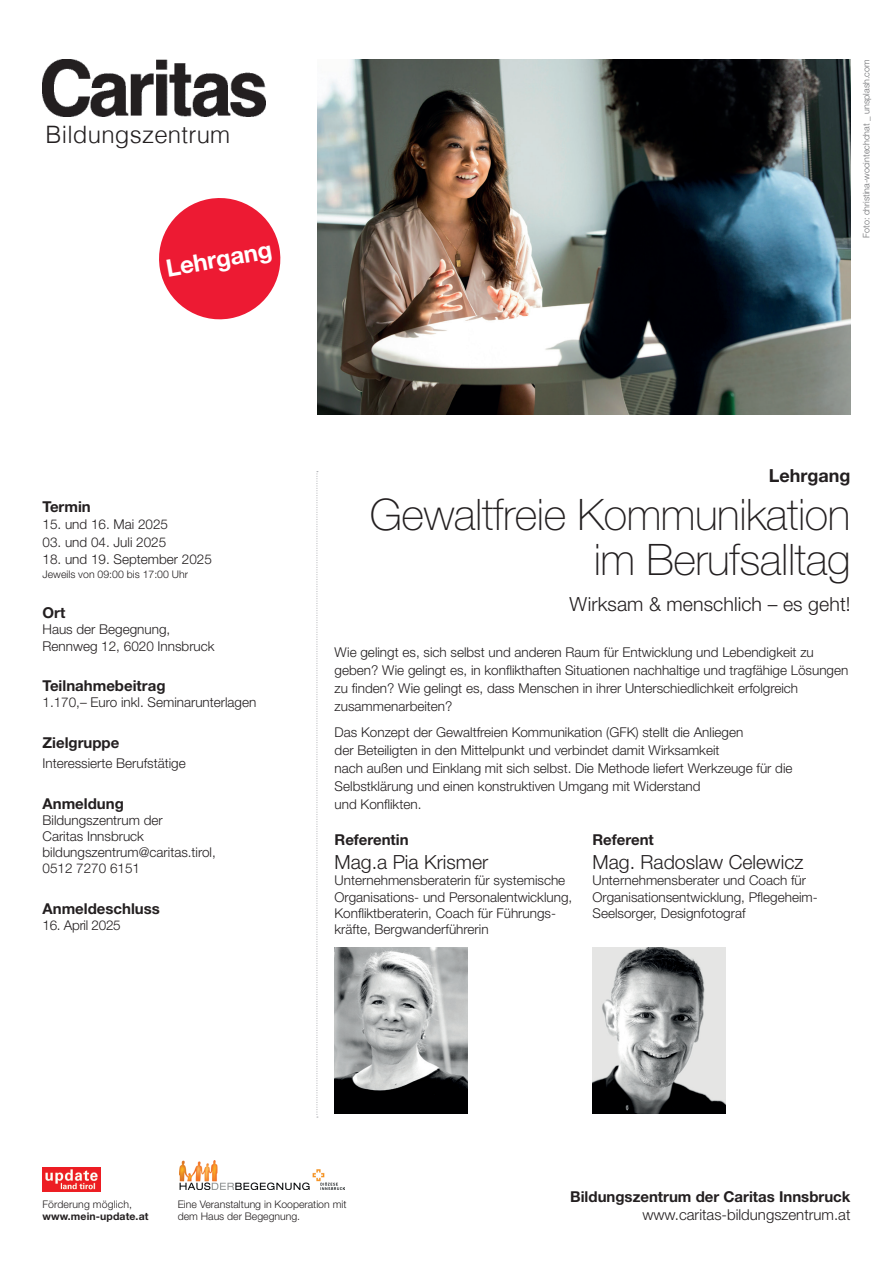
<style>
.page{position:relative;width:893px;height:1263px;background:#fff}
.page>*{position:absolute;margin:0;border:0;box-sizing:border-box;transform-origin:0 0}
.t1{font:100 43.5px/45px "Helvetica Neue LT Std";letter-spacing:-.01em;color:#231f20;text-align:right}
.t2{font:300 24px "Helveticafor Caritas";letter-spacing:.01em;color:#231f20}
.t3{font:700 24px "Helvetica Neue LT Std";color:#fff}
.t4{font:300 19.5px "Helvetica Neue LT Std";color:#231f20}
.t5{font:700 18px "Helvetica Neue LT Std";color:#231f20}
.t6{font:700 15px "Helvetica Neue LT Std";color:#231f20}
.t7{font:300 15px "Helvetica Neue LT Std";color:#231f20}
.t8{font:300 13.5px/16.2px "Helvetica Neue LT Std";color:#231f20}
.t9{font:300 13.5px "Helvetica Neue LT Std";letter-spacing:-.02em;color:#231f20}
.t10{font:300 10.5px/12px "Helvetica Neue LT Std";color:#231f20}
.t11{font:700 10.5px "Helvetica Neue LT Std";letter-spacing:.01em;color:#231f20}
.t12{font:300 9px "Helvetica Neue LT Std";color:#6c6d70}
</style>
<div class="page">
<img style="left:317px;top:60px;width:533px;height:354px">
<svg style="left:159px;top:198px;width:122px;height:122px"></svg>
<img style="left:43px;top:60px;width:222px;height:57px">
<svg style="left:316px;top:471px;width:2px;height:647px"></svg>
<img style="left:180px;top:1160px;width:164px;height:30px">
<img style="left:43px;top:1167px;width:58px;height:24px">
<img style="left:334px;top:947px;width:133px;height:166px">
<img style="left:592px;top:947px;width:133px;height:166px">
<h2 class="t2" style="left:46px;top:120px;width:186px">Bildungszentrum</h2>
<h2 class="t3" style="left:164px;top:253px;width:109px;rotate:-10deg">Lehrgang</h2>
<p class="t12" style="left:861px;top:238px;width:180px;rotate:-90deg">Foto: christina-wocintechchat _ unsplash.com</p>
<p class="t6" style="left:43px;top:497px;width:50px">Termin</p>
<p class="t8" style="left:43px;top:516px;width:127px">15. und 16. Mai 2025</p>
<p class="t8" style="left:43px;top:533px;width:125px">03. und 04. Juli 2025</p>
<p class="t8" style="left:43px;top:551px;width:171px">18. und 19. September 2025</p>
<p class="t10" style="left:43px;top:568px;width:147px">Jeweils von 09:00 bis 17:00 Uhr</p>
<p class="t6" style="left:43px;top:603px;width:24px">Ort</p>
<p class="t8" style="left:43px;top:621px;width:174px">Haus der Begegnung,<br>Rennweg 12, 6020 Innsbruck</p>
<p class="t6" style="left:43px;top:676px;width:124px">Teilnahmebeitrag</p>
<p class="t8" style="left:43px;top:694px;width:215px">1.170,– Euro inkl. Seminarunterlagen</p>
<p class="t6" style="left:43px;top:733px;width:78px">Zielgruppe</p>
<p class="t8" style="left:43px;top:755px;width:145px">Interessierte Berufstätige</p>
<p class="t6" style="left:43px;top:794px;width:83px">Anmeldung</p>
<p class="t8" style="left:43px;top:812px;width:175px">Bildungszentrum der<br>Caritas Innsbruck bildungszentrum@caritas.tirol,<br>0512 7270 6151</p>
<p class="t6" style="left:43px;top:899px;width:119px">Anmeldeschluss</p>
<p class="t9" style="left:43px;top:917px;width:80px">16. April 2025</p>
<h3 class="t5" style="left:769px;top:465px;width:83px">Lehrgang</h3>
<h1 class="t1" style="left:370px;top:492px;width:482px">Gewaltfreie Kommunikation im Berufsalltag</h1>
<h3 class="t4" style="left:569px;top:592px;width:283px">Wirksam &amp; menschlich – es geht!</h3>
<p class="t8" style="left:335px;top:642px;width:515px;line-height:18px">Wie gelingt es, sich selbst und anderen Raum für Entwicklung und Lebendigkeit zu geben? Wie gelingt es, in konflikthaften Situationen nachhaltige und tragfähige Lösungen zu finden? Wie gelingt es, dass Menschen in ihrer Unterschiedlichkeit erfolgreich zusammenarbeiten?</p>
<p class="t8" style="left:335px;top:723px;width:459px;line-height:18px">Das Konzept der Gewaltfreien Kommunikation (GFK) stellt die Anliegen<br>der Beteiligten in den Mittelpunkt und verbindet damit Wirksamkeit<br>nach außen und Einklang mit sich selbst. Die Methode liefert Werkzeuge für die Selbstklärung und einen konstruktiven Umgang mit Widerstand<br>und Konflikten.</p>
<p class="t6" style="left:334px;top:830px;width:76px">Referentin</p>
<h3 class="t4" style="left:334px;top:850px;width:155px">Mag.a Pia Krismer</h3>
<p class="t8" style="left:334px;top:872px;width:239px">Unternehmensberaterin für systemische Organisations- und Personalentwicklung, Konfliktberaterin, Coach für Führungs&shy;kräfte, Bergwanderführerin</p>
<p class="t6" style="left:592px;top:830px;width:63px">Referent</p>
<h3 class="t4" style="left:592px;top:850px;width:212px">Mag. Radoslaw Celewicz</h3>
<p class="t8" style="left:592px;top:872px;width:227px">Unternehmensberater und Coach für<br>Organisationsentwicklung, Pflegeheim-<br>Seelsorger, Designfotograf</p>
<p class="t10" style="left:43px;top:1198px;width:91px">Förderung möglich,</p>
<p class="t11" style="left:43px;top:1210px;width:107px">www.mein-update.at</p>
<p class="t10" style="left:178px;top:1198px;width:170px">Eine Veranstaltung in Kooperation mit dem Haus der Begegnung.</p>
<p class="t6" style="left:570px;top:1188px;width:282px">Bildungszentrum der Caritas Innsbruck</p>
<p class="t7" style="left:642px;top:1206px;width:210px">www.caritas-bildungszentrum.at</p>
</div>
